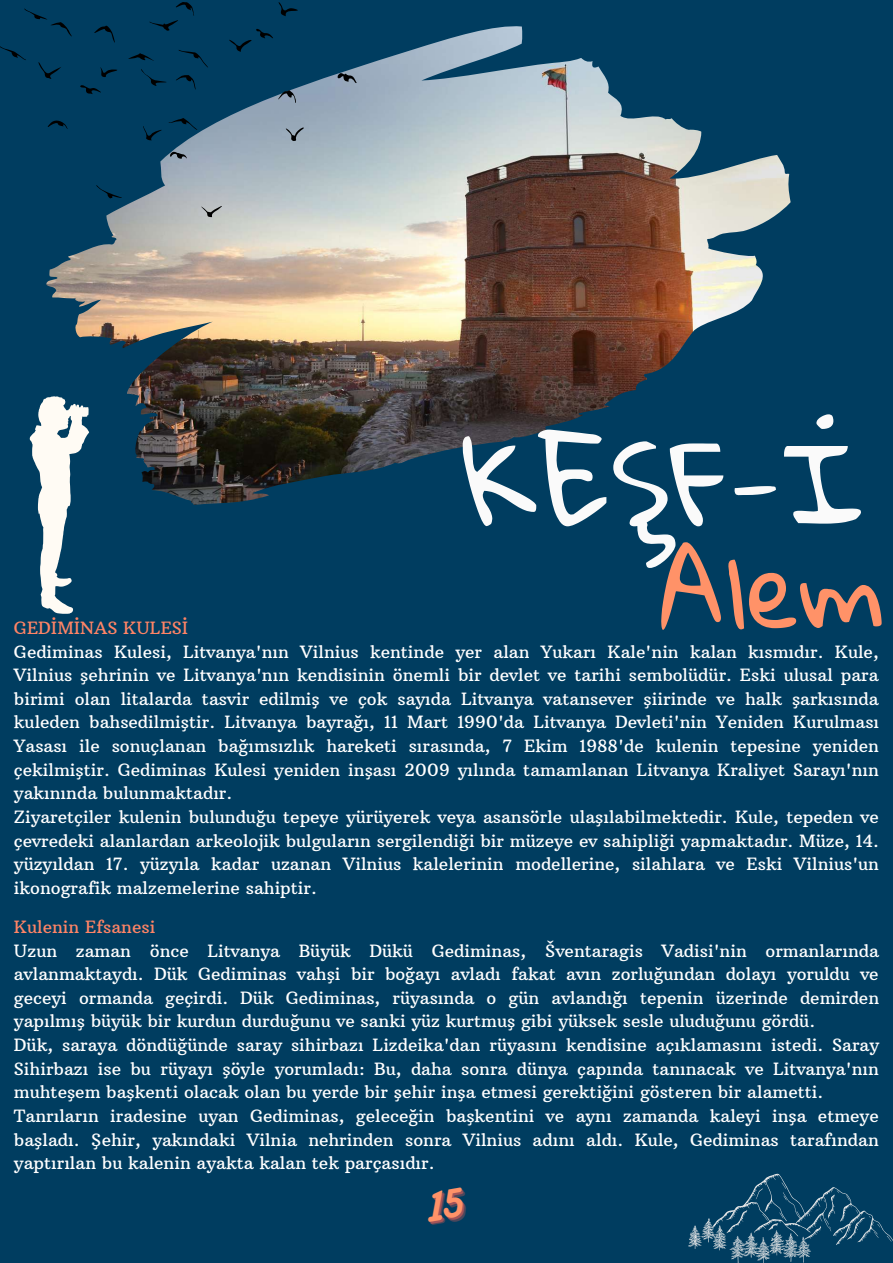
<style>
.page{position:relative;width:893px;height:1263px;background:#003d60}
.page>*{position:absolute;margin:0;border:0;box-sizing:border-box;transform-origin:0 0}
.t1{font:112.5px "Gloria Hallelujah";color:#fafafa}
.t2{font:97.27px "Gloria Hallelujah";color:#ff9268}
.t3{font:17.25px/23.6px "Arbutus Slab";color:#fff}
.t4{font:17.25px "Arbutus Slab";color:#ff8466}
</style>
<div class="page">
<img style="left:47px;top:26px;width:743px;height:478px">
<svg style="left:688px;top:1174px;width:205px;height:89px"></svg>
<svg style="left:278px;top:2px;width:20px;height:14px"></svg>
<svg style="left:169px;top:118px;width:29px;height:12px"></svg>
<svg style="left:169px;top:151px;width:18px;height:8px"></svg>
<svg style="left:197px;top:203px;width:25px;height:14px"></svg>
<svg style="left:175px;top:50px;width:35px;height:42px"></svg>
<svg style="left:336px;top:73px;width:21px;height:10px"></svg>
<svg style="left:285px;top:127px;width:19px;height:14px"></svg>
<svg style="left:149px;top:2px;width:45px;height:29px"></svg>
<svg style="left:229px;top:28px;width:45px;height:24px"></svg>
<svg style="left:277px;top:90px;width:20px;height:13px"></svg>
<svg style="left:0;top:46px;width:26px;height:14px"></svg>
<svg style="left:93px;top:25px;width:24px;height:21px"></svg>
<svg style="left:38px;top:59px;width:23px;height:20px"></svg>
<svg style="left:99px;top:64px;width:20px;height:13px"></svg>
<svg style="left:96px;top:183px;width:27px;height:16px"></svg>
<svg style="left:47px;top:119px;width:21px;height:10px"></svg>
<svg style="left:128px;top:53px;width:39px;height:33px"></svg>
<svg style="left:141px;top:125px;width:22px;height:15px"></svg>
<svg style="left:79px;top:85px;width:23px;height:10px"></svg>
<svg style="left:24px;top:8px;width:48px;height:29px"></svg>
<svg style="left:30px;top:396px;width:59px;height:218px"></svg>
<h1 class="t1" style="left:460px;top:421px;width:408px">KEŞF-İ</h1>
<h2 class="t2" style="left:659px;top:537px;width:225px">Alem</h2>
<p class="t4" style="left:14px;top:617px;width:176px">GEDİMİNAS KULESİ</p>
<p class="t3" style="left:14px;top:639px;width:866px">Gediminas Kulesi, Litvanya'nın Vilnius kentinde yer alan Yukarı Kale'nin kalan kısmıdır. Kule, Vilnius şehrinin ve Litvanya'nın kendisinin önemli bir devlet ve tarihi sembolüdür. Eski ulusal para birimi olan litalarda tasvir edilmiş ve çok sayıda Litvanya vatansever şiirinde ve halk şarkısında kuleden bahsedilmiştir. Litvanya bayrağı, 11 Mart 1990'da Litvanya Devleti'nin Yeniden Kurulması Yasası ile sonuçlanan bağımsızlık hareketi sırasında, 7 Ekim 1988'de kulenin tepesine yeniden çekilmiştir. Gediminas Kulesi yeniden inşası 2009 yılında tamamlanan Litvanya Kraliyet Sarayı'nın yakınında bulunmaktadır.<br>Ziyaretçiler kulenin bulunduğu tepeye yürüyerek veya asansörle ulaşılabilmektedir. Kule, tepeden ve çevredeki alanlardan arkeolojik bulguların sergilendiği bir müzeye ev sahipliği yapmaktadır. Müze, 14. yüzyıldan 17. yüzyıla kadar uzanan Vilnius kalelerinin modellerine, silahlara ve Eski Vilnius'un ikonografik malzemelerine sahiptir.</p>
<p class="t4" style="left:14px;top:916px;width:143px">Kulenin Efsanesi</p>
<p class="t3" style="left:14px;top:938px;width:866px">Uzun zaman önce Litvanya Büyük Dükü Gediminas, Šventaragis Vadisi'nin ormanlarında avlanmaktaydı. Dük Gediminas vahşi bir boğayı avladı fakat avın zorluğundan dolayı yoruldu ve geceyi ormanda geçirdi. Dük Gediminas, rüyasında o gün avlandığı tepenin üzerinde demirden yapılmış büyük bir kurdun durduğunu ve sanki yüz kurtmuş gibi yüksek sesle uluduğunu gördü.<br>Dük, saraya döndüğünde saray sihirbazı Lizdeika'dan rüyasını kendisine açıklamasını istedi. Saray Sihirbazı ise bu rüyayı şöyle yorumladı: Bu, daha sonra dünya çapında tanınacak ve Litvanya'nın muhteşem başkenti olacak olan bu yerde bir şehir inşa etmesi gerektiğini gösteren bir alametti.<br>Tanrıların iradesine uyan Gediminas, geleceğin başkentini ve aynı zamanda kaleyi inşa etmeye başladı. Şehir, yakındaki Vilnia nehrinden sonra Vilnius adını aldı. Kule, Gediminas tarafından yaptırılan bu kalenin ayakta kalan tek parçasıdır.</p>
</div>
